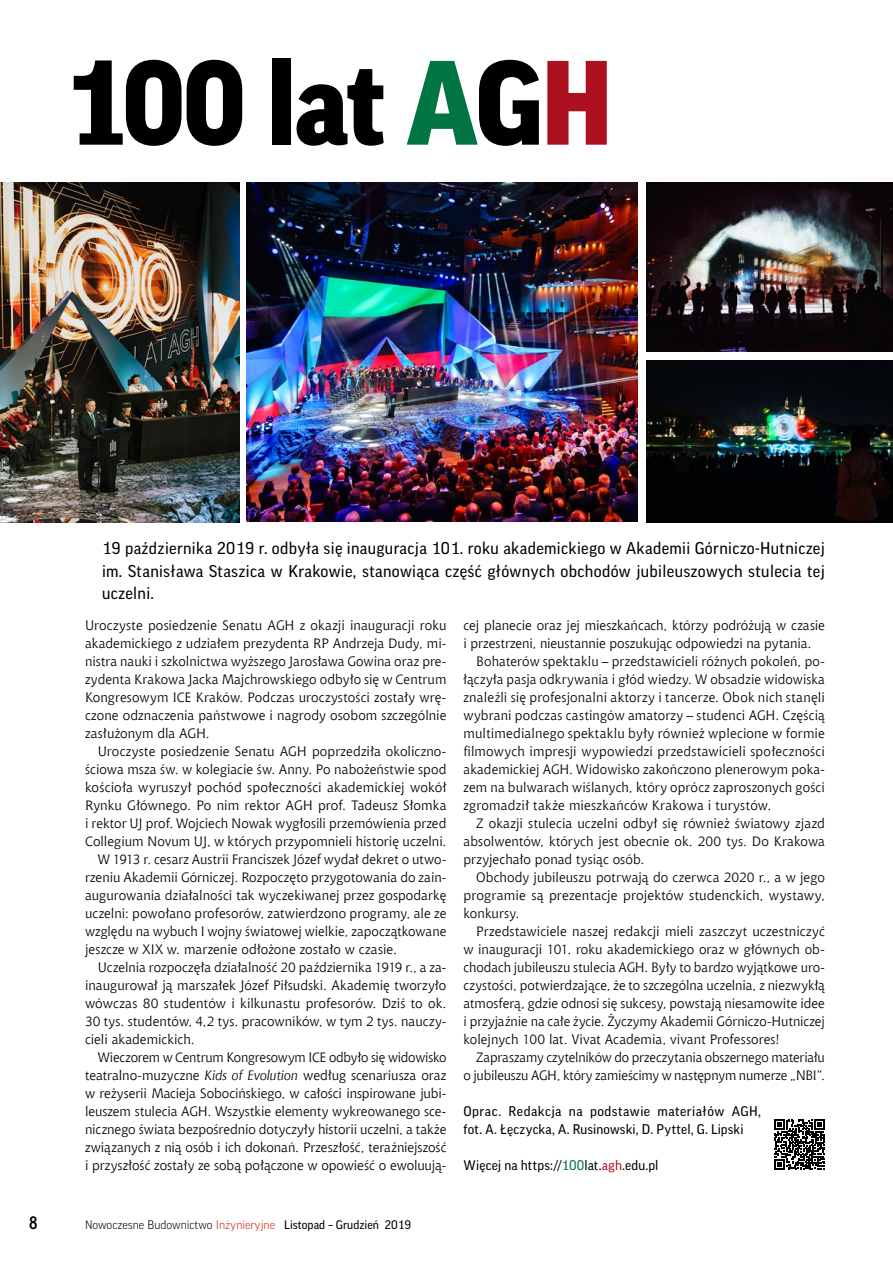
<style>
.page{position:relative;width:893px;height:1263px;background:#fff}
.page>*{position:absolute;margin:0;border:0;box-sizing:border-box;transform-origin:0 0}
.t1{font:900 115.5px "Good Pro";letter-spacing:-.025em;color:#000}
.t2{font:700 18px "Aerton Cnd EFN";color:#000}
.t3{font:16.5px/22.5px "Good Pro";letter-spacing:.02em;color:#000;text-align:justify}
.t4{font:13.5px/18px "Chianti EU";letter-spacing:.005em;color:#000;text-align:justify}
.t5{font:13.5px/18px "Good Pro";letter-spacing:.02em;color:#000}
.t6{font:13.5px "Chianti EU";letter-spacing:-.015em;color:#000}
.t7{font:300 12px "Good Pro";color:#000}
.s1{color:#007442}
.s2{color:#ad111f}
.s3{font-style:italic}
.s4{color:#ca291d}
.s5{font-weight:400}
</style>
<div class="page">
<img style="left:0;top:182px;width:239px;height:340px">
<img style="left:247px;top:182px;width:391px;height:340px">
<img style="left:646px;top:182px;width:247px;height:170px">
<img style="left:646px;top:360px;width:247px;height:162px">
<svg style="left:774px;top:1119px;width:51px;height:51px"></svg>
<h1 class="t1" style="left:64px;top:39px;width:551px">100 lat <span class="s1">A</span>G<span class="s2">H</span></h1>
<p class="t3" style="left:102px;top:537px;width:724px">19 października 2019 r. odbyła się inauguracja 101. roku akademickiego w Akademii Górniczo-Hutniczej im. Stanisława Staszica w Krakowie, stanowiąca część głównych obchodów jubileuszowych stulecia tej uczelni.</p>
<p class="t4" style="left:85px;top:616px;width:363px">Uroczyste posiedzenie Senatu AGH z okazji inauguracji roku akademickiego z udziałem prezydenta RP Andrzeja Dudy, mi&shy;nistra nauki i szkolnictwa wyższego Jarosława Gowina oraz pre&shy;zydenta Krakowa Jacka Majchrowskiego odbyło się w Centrum Kongresowym ICE Kraków. Podczas uroczystości zostały wrę&shy;czone odznaczenia państwowe i nagrody osobom szczególnie zasłużonym dla AGH.</p>
<p class="t4" style="left:98px;top:742px;width:350px">Uroczyste posiedzenie Senatu AGH poprzedziła okoliczno-</p>
<p class="t4" style="left:85px;top:760px;width:363px">ściowa msza św. w kolegiacie św. Anny. Po nabożeństwie spod</p>
<p class="t4" style="left:85px;top:778px;width:363px">kościoła wyruszył pochód społeczności akademickiej wokół</p>
<p class="t4" style="left:85px;top:796px;width:363px">Rynku Głównego. Po nim rektor AGH prof. Tadeusz Słomka</p>
<p class="t4" style="left:85px;top:814px;width:363px">i rektor UJ prof. Wojciech Nowak wygłosili przemówienia przed</p>
<p class="t4" style="left:85px;top:832px;width:363px">Collegium Novum UJ, w których przypomnieli historię uczelni.</p>
<p class="t4" style="left:98px;top:850px;width:350px">W 1913 r. cesarz Austrii Franciszek Józef wydał dekret o utwo-</p>
<p class="t4" style="left:85px;top:868px;width:363px">rzeniu Akademii Górniczej. Rozpoczęto przygotowania do zain-</p>
<p class="t4" style="left:85px;top:886px;width:363px">augurowania działalności tak wyczekiwanej przez gospodarkę</p>
<p class="t4" style="left:85px;top:904px;width:363px">uczelni: powołano profesorów, zatwierdzono programy, ale ze</p>
<p class="t4" style="left:85px;top:922px;width:363px">względu na wybuch I wojny światowej wielkie, zapoczątkowane</p>
<p class="t4" style="left:85px;top:940px;width:313px">jeszcze w XIX w. marzenie odłożone zostało w czasie.</p>
<p class="t4" style="left:98px;top:958px;width:350px">Uczelnia rozpoczęła działalność 20 października 1919 r., a za-</p>
<p class="t4" style="left:85px;top:976px;width:363px">inaugurował ją marszałek Józef Piłsudski. Akademię tworzyło</p>
<p class="t4" style="left:85px;top:994px;width:363px">wówczas 80 studentów i kilkunastu profesorów. Dziś to ok.</p>
<p class="t4" style="left:85px;top:1012px;width:363px">30 tys. studentów, 4,2 tys. pracowników, w tym 2 tys. nauczy-</p>
<p class="t4" style="left:85px;top:1030px;width:111px">cieli akademickich.</p>
<p class="t6" style="left:98px;top:1049px;width:350px">Wieczorem w Centrum Kongresowym ICE odbyło się widowisko</p>
<p class="t4" style="left:85px;top:1066px;width:363px">teatralno-muzyczne <span class="s3">Kids of Evolution</span> według scenariusza oraz</p>
<p class="t4" style="left:85px;top:1084px;width:363px">w reżyserii Macieja Sobocińskiego, w całości inspirowane jubi-</p>
<p class="t4" style="left:85px;top:1102px;width:363px">leuszem stulecia AGH. Wszystkie elementy wykreowanego sce-</p>
<p class="t4" style="left:85px;top:1120px;width:363px">nicznego świata bezpośrednio dotyczyły historii uczelni, a także</p>
<p class="t4" style="left:85px;top:1138px;width:363px">związanych z nią osób i ich dokonań. Przeszłość, teraźniejszość</p>
<p class="t4" style="left:85px;top:1156px;width:363px">i przyszłość zostały ze sobą połączone w opowieść o ewoluują-</p>
<p class="t4" style="left:463px;top:616px;width:363px">cej planecie oraz jej mieszkańcach, którzy podróżują w czasie</p>
<p class="t4" style="left:463px;top:634px;width:349px">i przestrzeni, nieustannie poszukując odpowiedzi na pytania.</p>
<p class="t4" style="left:476px;top:652px;width:350px">Bohaterów spektaklu – przedstawicieli różnych pokoleń, po-</p>
<p class="t4" style="left:463px;top:670px;width:363px">łączyła pasja odkrywania i głód wiedzy. W obsadzie widowiska</p>
<p class="t4" style="left:463px;top:688px;width:363px">znaleźli się profesjonalni aktorzy i tancerze. Obok nich stanęli</p>
<p class="t4" style="left:463px;top:706px;width:363px">wybrani podczas castingów amatorzy – studenci AGH. Częścią</p>
<p class="t4" style="left:463px;top:724px;width:363px">multimedialnego spektaklu były również wplecione w formie</p>
<p class="t4" style="left:463px;top:742px;width:363px">filmowych impresji wypowiedzi przedstawicieli społeczności</p>
<p class="t4" style="left:463px;top:760px;width:363px">akademickiej AGH. Widowisko zakończono plenerowym poka-</p>
<p class="t4" style="left:463px;top:778px;width:363px">zem na bulwarach wiślanych, który oprócz zaproszonych gości</p>
<p class="t4" style="left:463px;top:796px;width:309px">zgromadził także mieszkańców Krakowa i turystów.</p>
<p class="t4" style="left:476px;top:814px;width:350px">Z okazji stulecia uczelni odbył się również światowy zjazd</p>
<p class="t4" style="left:463px;top:832px;width:363px">absolwentów, których jest obecnie ok. 200 tys. Do Krakowa</p>
<p class="t4" style="left:463px;top:850px;width:182px">przyjechało ponad tysiąc osób.</p>
<p class="t4" style="left:476px;top:868px;width:350px">Obchody jubileuszu potrwają do czerwca 2020 r., a w jego</p>
<p class="t4" style="left:463px;top:886px;width:363px">programie są prezentacje projektów studenckich, wystawy,</p>
<p class="t4" style="left:463px;top:904px;width:57px">konkursy.</p>
<p class="t4" style="left:476px;top:922px;width:350px">Przedstawiciele naszej redakcji mieli zaszczyt uczestniczyć</p>
<p class="t4" style="left:463px;top:940px;width:363px">w inauguracji 101. roku akademickiego oraz w głównych ob-</p>
<p class="t4" style="left:463px;top:958px;width:363px">chodach jubileuszu stulecia AGH. Były to bardzo wyjątkowe uro-</p>
<p class="t4" style="left:463px;top:976px;width:363px">czystości, potwierdzające, że to szczególna uczelnia, z niezwykłą</p>
<p class="t4" style="left:463px;top:994px;width:363px">atmosferą, gdzie odnosi się sukcesy, powstają niesamowite idee</p>
<p class="t4" style="left:463px;top:1012px;width:363px">i przyjaźnie na całe życie. Życzymy Akademii Górniczo-Hutniczej</p>
<p class="t4" style="left:463px;top:1030px;width:317px">kolejnych 100 lat. Vivat Academia, vivant Professores!</p>
<p class="t4" style="left:476px;top:1048px;width:350px">Zapraszamy czytelników do przeczytania obszernego materiału</p>
<p class="t6" style="left:463px;top:1067px;width:363px">o jubileuszu AGH, który zamieścimy w następnym numerze „NBI”.</p>
<p class="t5" style="left:463px;top:1102px;width:299px">Oprac. Redakcja na podstawie materiałów AGH, fot. A. Łęczycka, A. Rusinowski, D. Pyttel, G. Lipski</p>
<p class="t5" style="left:463px;top:1156px;width:197px">Więcej na https://<span class="s1">100</span>lat.<span class="s2">agh</span>.edu.pl</p>
<h2 class="t2" style="left:29px;top:1212px;width:10px">8</h2>
<p class="t7" style="left:85px;top:1218px;width:328px">Nowoczesne Budownictwo <span class="s4">Inżynieryjne</span> <span class="s5">Listopad – Grudzień 2019</span></p>
</div>
